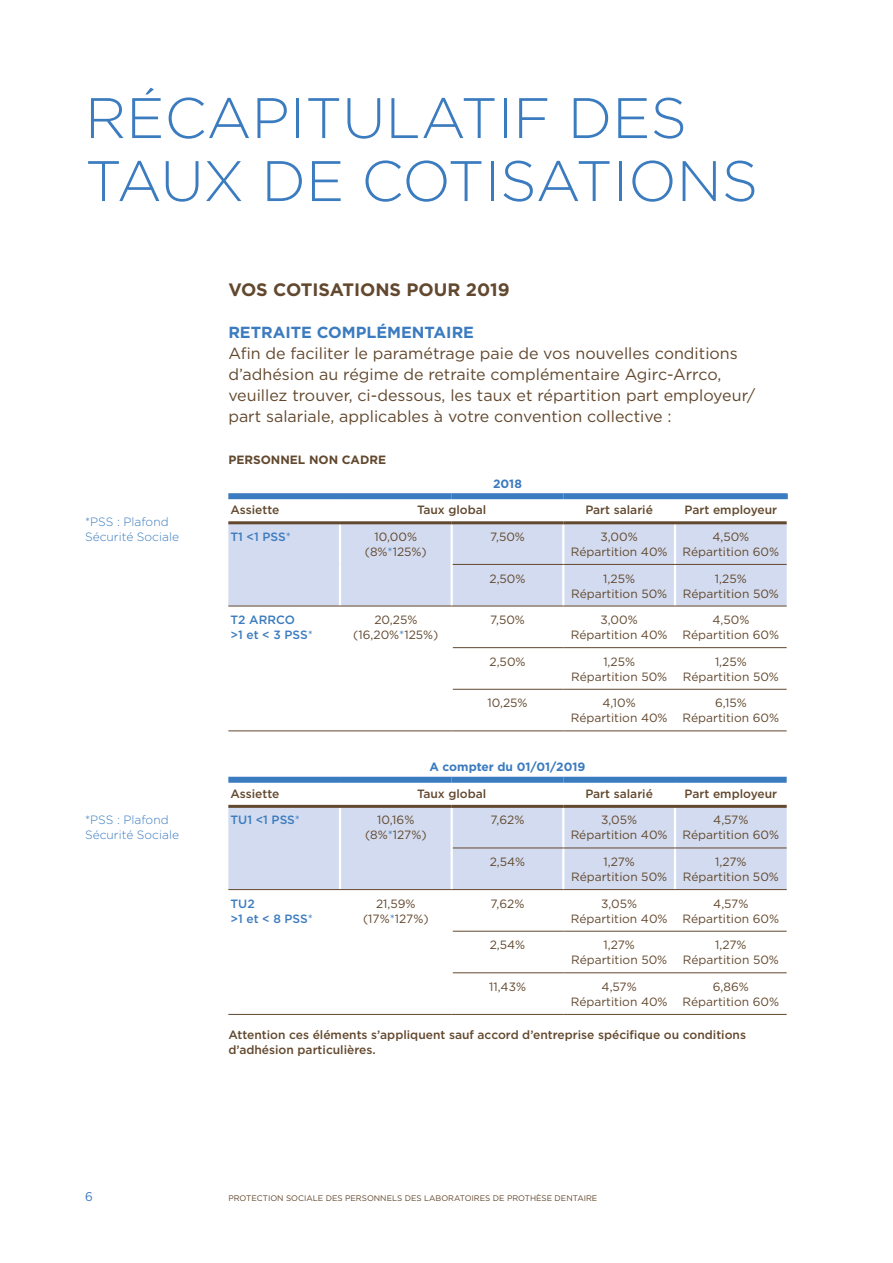
<style>
.page{position:relative;width:893px;height:1263px;background:#fff}
.page>*{position:absolute;margin:0;border:0;box-sizing:border-box;transform-origin:0 0}
.t1{font:300 57px/63px "Gotham";color:#3b7bbf}
.t2{font:700 18px "Gotham";color:#62482e}
.t3{font:16.05px/21px "Gotham";color:#62482e}
.t4{font:700 16.05px "Gotham";color:#3b7bbf}
.t5{font:12.75px "Gotham";color:#3b7bbf}
.t6{font:12px/15px "Gotham";color:#62482e;text-align:center}
.t7{font:500 12px/15px "Gotham";color:#62482e}
.t8{font:300 12px/15px "Gotham";color:#3b7bbf}
.t9{font:500 12px/15px "Gotham";color:#3b7bbf}
.t10{font:700 12px "Gotham";color:#3b7bbf}
.t11{font:700 12px "Gotham";color:#62482e}
.t12{font:8.1px "Gotham";color:#62482e}
.s1{font-weight:400}
.s2{color:#3b7bbf}
</style>
<div class="page">
<div style="left:228px;top:524px;width:559px;height:82px;background:#d2dbef"></div>
<hr style="left:339px;top:524px;width:2px;height:40px;background:#fff">
<hr style="left:339px;top:564px;width:2px;height:42px;background:#fff">
<hr style="left:451px;top:524px;width:2px;height:40px;background:#fff">
<hr style="left:562px;top:524px;width:2px;height:40px;background:#fff">
<hr style="left:674px;top:524px;width:2px;height:40px;background:#fff">
<hr style="left:451px;top:564px;width:2px;height:42px;background:#fff">
<hr style="left:562px;top:565px;width:2px;height:41px;background:#fff">
<hr style="left:674px;top:565px;width:2px;height:41px;background:#fff">
<div style="left:228px;top:493px;width:112px;height:6px;background:#3b7bbf"></div>
<div style="left:340px;top:493px;width:112px;height:6px;background:#3b7bbf"></div>
<div style="left:452px;top:493px;width:111px;height:6px;background:#3b7bbf"></div>
<div style="left:563px;top:493px;width:112px;height:6px;background:#3b7bbf"></div>
<div style="left:675px;top:493px;width:113px;height:6px;background:#3b7bbf"></div>
<hr style="left:228px;top:521px;width:112px;height:3px;background:#62482e">
<hr style="left:340px;top:521px;width:112px;height:3px;background:#62482e">
<hr style="left:452px;top:521px;width:111px;height:3px;background:#62482e">
<hr style="left:563px;top:521px;width:112px;height:3px;background:#62482e">
<hr style="left:675px;top:521px;width:112px;height:3px;background:#62482e">
<hr style="left:453px;top:564px;width:110px;height:1px;background:#62482e">
<hr style="left:563px;top:564px;width:112px;height:1px;background:#62482e">
<hr style="left:675px;top:564px;width:112px;height:1px;background:#62482e">
<hr style="left:228px;top:606px;width:112px;height:1px;background:#62482e">
<hr style="left:340px;top:606px;width:112px;height:1px;background:#62482e">
<hr style="left:228px;top:731px;width:112px;height:1px;background:#62482e">
<hr style="left:340px;top:731px;width:112px;height:1px;background:#62482e">
<hr style="left:452px;top:606px;width:111px;height:1px;background:#62482e">
<hr style="left:563px;top:606px;width:112px;height:1px;background:#62482e">
<hr style="left:675px;top:606px;width:112px;height:1px;background:#62482e">
<hr style="left:453px;top:647px;width:110px;height:1px;background:#62482e">
<hr style="left:563px;top:647px;width:112px;height:1px;background:#62482e">
<hr style="left:675px;top:647px;width:112px;height:1px;background:#62482e">
<hr style="left:453px;top:689px;width:110px;height:1px;background:#62482e">
<hr style="left:563px;top:689px;width:112px;height:1px;background:#62482e">
<hr style="left:675px;top:689px;width:112px;height:1px;background:#62482e">
<hr style="left:452px;top:731px;width:111px;height:1px;background:#62482e">
<hr style="left:563px;top:731px;width:112px;height:1px;background:#62482e">
<hr style="left:675px;top:731px;width:112px;height:1px;background:#62482e">
<div style="left:228px;top:808px;width:559px;height:81px;background:#d2dbef"></div>
<hr style="left:339px;top:808px;width:2px;height:40px;background:#fff">
<hr style="left:339px;top:848px;width:2px;height:41px;background:#fff">
<hr style="left:451px;top:808px;width:2px;height:40px;background:#fff">
<hr style="left:562px;top:808px;width:2px;height:40px;background:#fff">
<hr style="left:674px;top:808px;width:2px;height:40px;background:#fff">
<hr style="left:451px;top:848px;width:2px;height:41px;background:#fff">
<hr style="left:562px;top:848px;width:2px;height:41px;background:#fff">
<hr style="left:674px;top:848px;width:2px;height:41px;background:#fff">
<div style="left:228px;top:777px;width:112px;height:6px;background:#3b7bbf"></div>
<div style="left:340px;top:777px;width:112px;height:6px;background:#3b7bbf"></div>
<div style="left:452px;top:777px;width:111px;height:6px;background:#3b7bbf"></div>
<div style="left:563px;top:777px;width:112px;height:6px;background:#3b7bbf"></div>
<div style="left:675px;top:777px;width:112px;height:6px;background:#3b7bbf"></div>
<hr style="left:228px;top:805px;width:112px;height:3px;background:#62482e">
<hr style="left:340px;top:805px;width:112px;height:3px;background:#62482e">
<hr style="left:452px;top:805px;width:111px;height:3px;background:#62482e">
<hr style="left:563px;top:805px;width:112px;height:3px;background:#62482e">
<hr style="left:675px;top:805px;width:112px;height:3px;background:#62482e">
<hr style="left:453px;top:848px;width:110px;height:1px;background:#62482e">
<hr style="left:563px;top:848px;width:112px;height:1px;background:#62482e">
<hr style="left:675px;top:848px;width:112px;height:1px;background:#62482e">
<hr style="left:228px;top:889px;width:112px;height:1px;background:#62482e">
<hr style="left:340px;top:889px;width:112px;height:1px;background:#62482e">
<hr style="left:228px;top:1014px;width:112px;height:1px;background:#62482e">
<hr style="left:340px;top:1014px;width:112px;height:1px;background:#62482e">
<hr style="left:452px;top:889px;width:111px;height:1px;background:#62482e">
<hr style="left:563px;top:889px;width:112px;height:1px;background:#62482e">
<hr style="left:675px;top:889px;width:112px;height:1px;background:#62482e">
<hr style="left:453px;top:931px;width:110px;height:1px;background:#62482e">
<hr style="left:563px;top:931px;width:112px;height:1px;background:#62482e">
<hr style="left:675px;top:931px;width:112px;height:1px;background:#62482e">
<hr style="left:453px;top:972px;width:110px;height:1px;background:#62482e">
<hr style="left:563px;top:972px;width:112px;height:1px;background:#62482e">
<hr style="left:675px;top:972px;width:112px;height:1px;background:#62482e">
<hr style="left:452px;top:1014px;width:111px;height:1px;background:#62482e">
<hr style="left:563px;top:1014px;width:112px;height:1px;background:#62482e">
<hr style="left:675px;top:1014px;width:112px;height:1px;background:#62482e">
<h1 class="t1" style="left:85px;top:85px;width:675px">RÉCAPITULATIF DES<br>TAUX DE COTISATIONS</h1>
<p class="t8" style="left:85px;top:514px;width:95px">*PSS : Plafond<br>Sécurité Sociale</p>
<p class="t8" style="left:85px;top:812px;width:95px">*PSS : Plafond<br>Sécurité Sociale</p>
<h2 class="t2" style="left:228px;top:277px;width:283px">VOS COTISATIONS POUR 2019</h2>
<h3 class="t4" style="left:228px;top:321px;width:247px">RETRAITE COMPLÉMENTAIRE</h3>
<p class="t3" style="left:228px;top:342px;width:529px">Afin de faciliter le paramétrage paie de vos nouvelles conditions d’adhésion au régime de retraite complémentaire Agirc-Arrco, veuillez trouver, ci-dessous, les taux et répartition part employeur/ part salariale, applicables à votre convention collective :</p>
<p class="t11" style="left:228px;top:451px;width:159px">PERSONNEL NON CADRE</p>
<p class="t10" style="left:493px;top:475px;width:30px">2018</p>
<p class="t7" style="left:230px;top:502px;width:50px">Assiette</p>
<p class="t7" style="left:417px;top:502px;width:71px">Taux global</p>
<p class="t7" style="left:585px;top:502px;width:69px">Part salarié</p>
<p class="t7" style="left:685px;top:502px;width:94px">Part employeur</p>
<p class="t9" style="left:230px;top:529px;width:62px">T1 &lt;1 PSS<span class="s1">*</span></p>
<p class="t6" style="left:365px;top:529px;width:63px">10,00% (8%<span class="s2">*</span>125%)</p>
<p class="t6" style="left:490px;top:529px;width:36px">7,50%</p>
<p class="t6" style="left:571px;top:529px;width:98px">3,00%<br>Répartition 40%</p>
<p class="t6" style="left:683px;top:529px;width:98px">4,50%<br>Répartition 60%</p>
<p class="t6" style="left:489px;top:570px;width:38px">2,50%</p>
<p class="t6" style="left:571px;top:570px;width:98px">1,25%<br>Répartition 50%</p>
<p class="t6" style="left:683px;top:570px;width:98px">1,25%<br>Répartition 50%</p>
<p class="t9" style="left:230px;top:612px;width:84px">T2 ARRCO<br>&gt;1 et &lt; 3 PSS<span class="s1">*</span></p>
<p class="t6" style="left:353px;top:612px;width:87px">20,25% (16,20%<span class="s2">*</span>125%)</p>
<p class="t6" style="left:490px;top:612px;width:36px">7,50%</p>
<p class="t6" style="left:571px;top:612px;width:98px">3,00%<br>Répartition 40%</p>
<p class="t6" style="left:683px;top:612px;width:98px">4,50%<br>Répartition 60%</p>
<p class="t6" style="left:489px;top:654px;width:38px">2,50%</p>
<p class="t6" style="left:571px;top:654px;width:98px">1,25%<br>Répartition 50%</p>
<p class="t6" style="left:683px;top:654px;width:98px">1,25%<br>Répartition 50%</p>
<p class="t6" style="left:487px;top:695px;width:42px">10,25%</p>
<p class="t6" style="left:571px;top:695px;width:98px">4,10%<br>Répartition 40%</p>
<p class="t6" style="left:683px;top:695px;width:98px">6,15%<br>Répartition 60%</p>
<p class="t10" style="left:430px;top:759px;width:157px">A compter du 01/01/2019</p>
<p class="t7" style="left:230px;top:786px;width:50px">Assiette</p>
<p class="t7" style="left:417px;top:786px;width:71px">Taux global</p>
<p class="t7" style="left:585px;top:786px;width:69px">Part salarié</p>
<p class="t7" style="left:685px;top:786px;width:94px">Part employeur</p>
<p class="t9" style="left:230px;top:812px;width:71px">TU1 &lt;1 PSS<span class="s1">*</span></p>
<p class="t6" style="left:365px;top:812px;width:63px">10,16% (8%<span class="s2">*</span>127%)</p>
<p class="t6" style="left:491px;top:812px;width:35px">7,62%</p>
<p class="t6" style="left:571px;top:812px;width:98px">3,05%<br>Répartition 40%</p>
<p class="t6" style="left:683px;top:812px;width:98px">4,57%<br>Répartition 60%</p>
<p class="t6" style="left:490px;top:854px;width:37px">2,54%</p>
<p class="t6" style="left:571px;top:854px;width:98px">1,27%<br>Répartition 50%</p>
<p class="t6" style="left:683px;top:854px;width:98px">1,27%<br>Répartition 50%</p>
<p class="t9" style="left:230px;top:896px;width:84px">TU2<br>&gt;1 et &lt; 8 PSS<span class="s1">*</span></p>
<p class="t6" style="left:363px;top:896px;width:67px">21,59% (17%<span class="s2">*</span>127%)</p>
<p class="t6" style="left:491px;top:896px;width:35px">7,62%</p>
<p class="t6" style="left:571px;top:896px;width:98px">3,05%<br>Répartition 40%</p>
<p class="t6" style="left:683px;top:896px;width:98px">4,57%<br>Répartition 60%</p>
<p class="t6" style="left:490px;top:937px;width:37px">2,54%</p>
<p class="t6" style="left:571px;top:937px;width:98px">1,27%<br>Répartition 50%</p>
<p class="t6" style="left:683px;top:937px;width:98px">1,27%<br>Répartition 50%</p>
<p class="t6" style="left:489px;top:979px;width:38px">11,43%</p>
<p class="t6" style="left:571px;top:979px;width:98px">4,57%<br>Répartition 40%</p>
<p class="t6" style="left:683px;top:979px;width:98px">6,86%<br>Répartition 60%</p>
<p class="t7" style="left:228px;top:1027px;width:519px">Attention ces éléments s’appliquent sauf accord d’entreprise spécifique ou conditions d’adhésion particulières.</p>
<p class="t5" style="left:85px;top:1189px;width:9px">6</p>
<p class="t12" style="left:228px;top:1193px;width:370px">PROTECTION SOCIALE DES PERSONNELS DES LABORATOIRES DE PROTHÈSE DENTAIRE</p>
</div>
